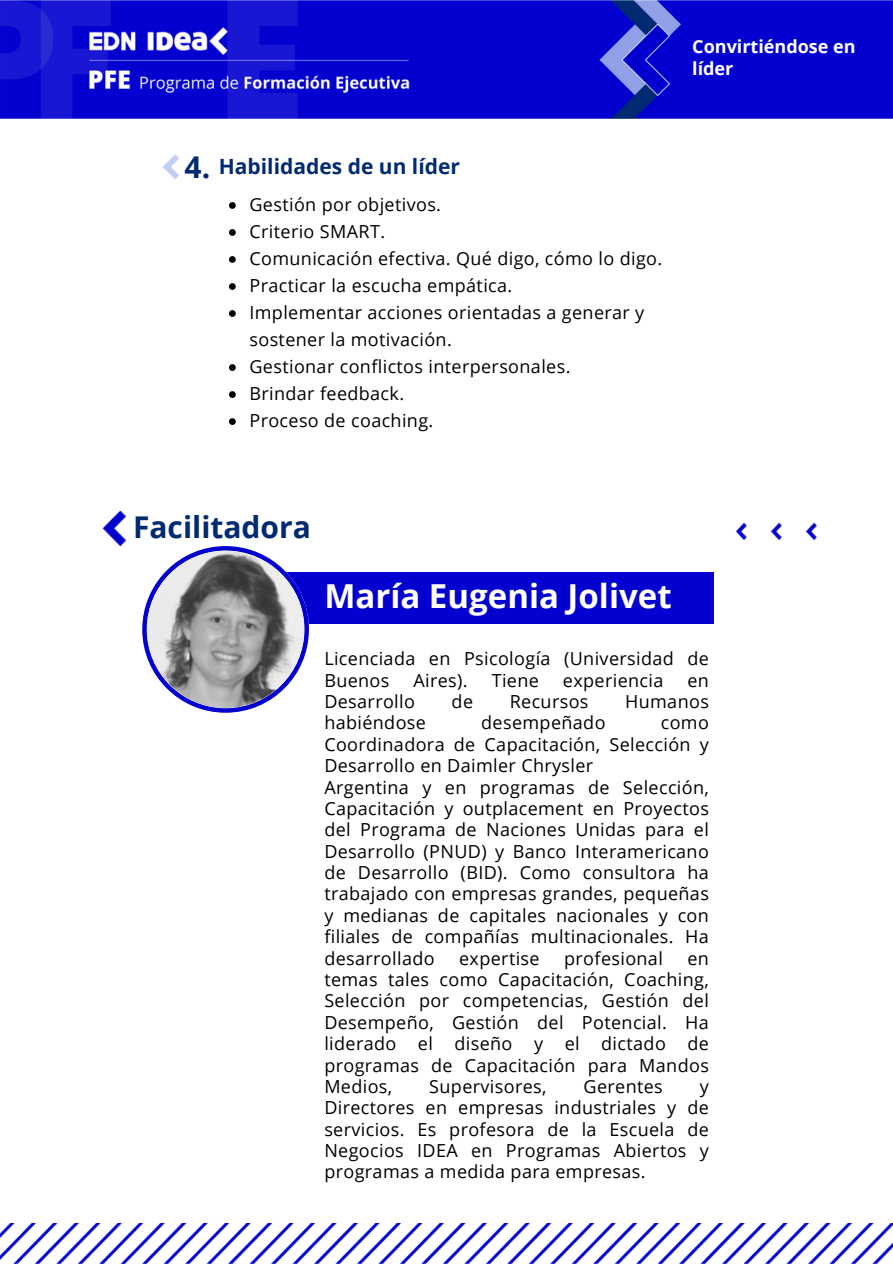
<style>
.page{position:relative;width:893px;height:1264px;background:#fff}
.page>*{position:absolute;margin:0;border:0;box-sizing:border-box;transform-origin:0 0}
.t1{font:700 33px "Open Sans";color:#fff}
.t2{font:700 30px "Open Sans";color:#002a71}
.t3{font:700 21px "Open Sans";color:#002a71}
.t4{font:18px/21.3px "Open Sans";letter-spacing:.02em;color:#000;text-align:justify}
.t5{font:700 18px "Open Sans";color:#fff}
</style>
<div class="page">
<div style="left:260px;top:572px;width:454px;height:51px;background:#0400cf"></div>
<svg style="left:142px;top:546px;width:167px;height:166px"></svg>
<img style="left:0;top:0;width:892px;height:118px">
<img style="left:0;top:1223px;width:892px;height:39px">
<img style="left:735px;top:522px;width:82px;height:18px">
<img style="left:102px;top:510px;width:25px;height:36px">
<img style="left:162px;top:155px;width:17px;height:25px">
<img style="left:147px;top:551px;width:157px;height:157px;border-radius:50%">
<svg style="left:229px;top:202px;width:7px;height:7px"></svg>
<svg style="left:229px;top:229px;width:7px;height:7px"></svg>
<svg style="left:229px;top:256px;width:7px;height:7px"></svg>
<svg style="left:229px;top:283px;width:7px;height:7px"></svg>
<svg style="left:229px;top:310px;width:7px;height:7px"></svg>
<svg style="left:229px;top:364px;width:7px;height:7px"></svg>
<svg style="left:229px;top:391px;width:7px;height:7px"></svg>
<svg style="left:229px;top:418px;width:7px;height:7px"></svg>
<p class="t5" style="left:692px;top:34px;width:165px">Convirtiéndose en</p>
<p class="t5" style="left:692px;top:55px;width:43px">líder</p>
<p class="t2" style="left:185px;top:146px;width:27px">4.</p>
<p class="t3" style="left:219px;top:152px;width:242px">Habilidades de un líder</p>
<p class="t4" style="left:249px;top:193px;width:193px">Gestión por objetivos.</p>
<p class="t4" style="left:249px;top:220px;width:137px">Criterio SMART.</p>
<p class="t4" style="left:249px;top:247px;width:414px">Comunicación efectiva. Qué digo, cómo lo digo.</p>
<p class="t4" style="left:249px;top:274px;width:264px">Practicar la escucha empática.</p>
<p class="t4" style="left:249px;top:299px;width:396px;line-height:27px">Implementar acciones orientadas a generar y sostener la motivación.</p>
<p class="t4" style="left:249px;top:355px;width:322px">Gestionar conflictos interpersonales.</p>
<p class="t4" style="left:249px;top:382px;width:156px">Brindar feedback.</p>
<p class="t4" style="left:249px;top:409px;width:185px">Proceso de coaching.</p>
<p class="t2" style="left:133px;top:506px;width:179px">Facilitadora</p>
<p class="t1" style="left:324px;top:573px;width:349px">María Eugenia Jolivet</p>
<p class="t4" style="left:324px;top:647px;width:386px">Licenciada en Psicología (Universidad de<br>Buenos</p>
<p class="t4" style="left:413px;top:669px;width:56px">Aires).</p>
<p class="t4" style="left:491px;top:669px;width:49px">Tiene</p>
<p class="t4" style="left:563px;top:669px;width:102px">experiencia</p>
<p class="t4" style="left:687px;top:669px;width:23px">en</p>
<p class="t4" style="left:324px;top:690px;width:92px">Desarrollo</p>
<p class="t4" style="left:451px;top:690px;width:23px">de</p>
<p class="t4" style="left:509px;top:690px;width:80px">Recursos</p>
<p class="t4" style="left:625px;top:690px;width:85px">Humanos</p>
<p class="t4" style="left:324px;top:711px;width:103px">habiéndose</p>
<p class="t4" style="left:481px;top:711px;width:126px">desempeñado</p>
<p class="t4" style="left:324px;top:711px;width:386px;text-indent:336px">como Coordinadora de Capacitación, Selección y Desarrollo en Daimler Chrysler</p>
<p class="t4" style="left:324px;top:775px;width:386px">Argentina y en programas de Selección, Capacitación y outplacement en Proyectos del Programa de Naciones Unidas para el Desarrollo (PNUD) y Banco Interamericano de Desarrollo (BID). Como consultora ha trabajado con empresas grandes, pequeñas y medianas de capitales nacionales y con filiales de compañías multinacionales. Ha desarrollado</p>
<p class="t4" style="left:459px;top:946px;width:82px">expertise</p>
<p class="t4" style="left:564px;top:946px;width:100px">profesional</p>
<p class="t4" style="left:324px;top:946px;width:386px;text-indent:363px">en temas tales como Capacitación, Coaching, Selección por competencias, Gestión del Desempeño, Gestión del Potencial. Ha liderado el diseño y el dictado de programas de Capacitación para Mandos Medios,</p>
<p class="t4" style="left:429px;top:1075px;width:119px">Supervisores,</p>
<p class="t4" style="left:583px;top:1075px;width:81px">Gerentes</p>
<p class="t4" style="left:324px;top:1075px;width:386px;text-indent:375px">y Directores en empresas industriales y de servicios. Es profesora de la Escuela de Negocios IDEA en Programas Abiertos y programas a medida para empresas.</p>
</div>
